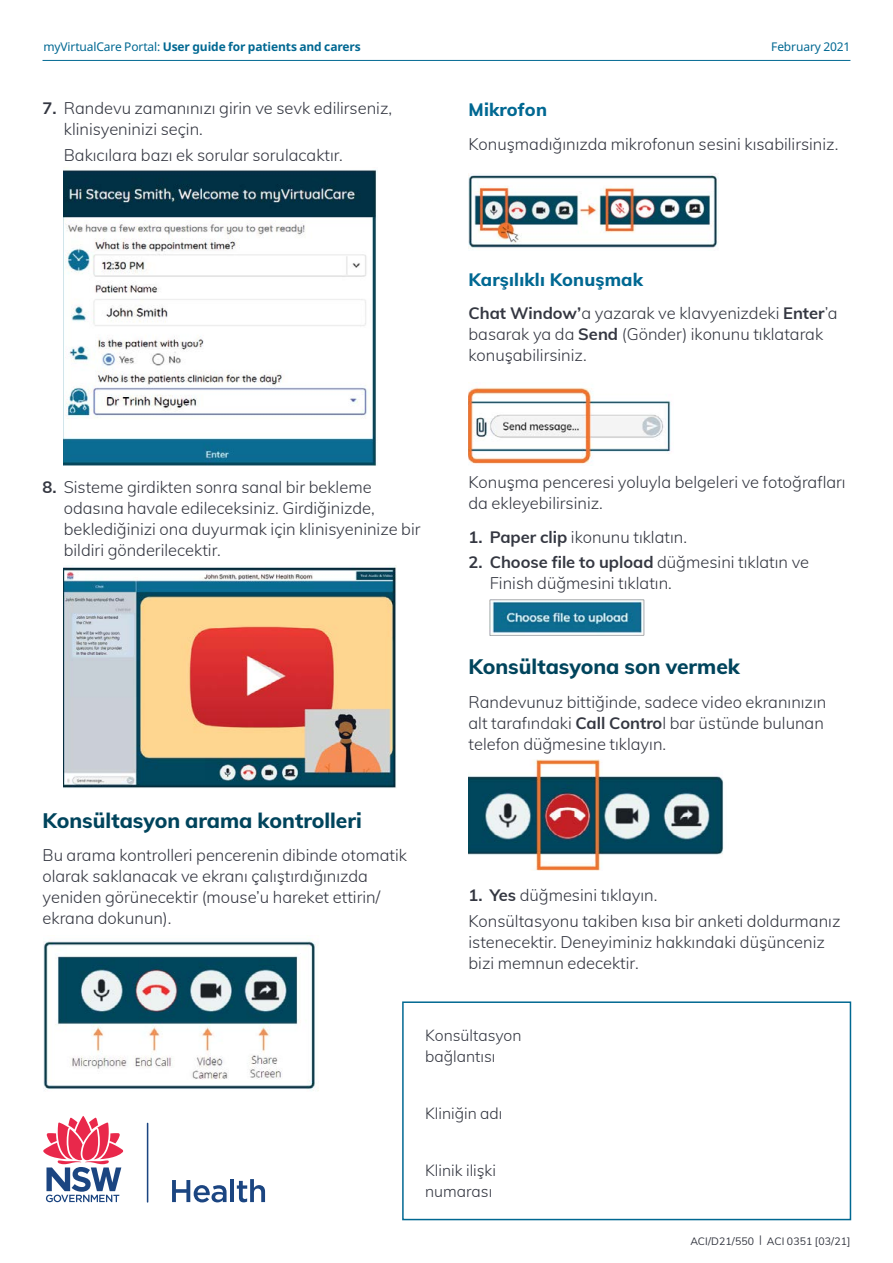
<style>
.page{position:relative;width:893px;height:1263px;background:#fff}
.page>*{position:absolute;margin:0;border:0;box-sizing:border-box;transform-origin:0 0}
.t1{font:800 21px "Muli";color:#00445c}
.t2{font:800 18px "Muli";letter-spacing:.01em;color:#006892}
.Body{font:300 16.5px/21px "Muli";color:#343741}
.Bullet{font:300 16.5px/21px "Muli";color:#343741}
.Table_text{font:300 15.75px/21px "Muli";color:#343741}
.t3{font:700 12px "Noto Sans";letter-spacing:-.01em;color:#006892}
.t4{font:12px "Noto Sans";letter-spacing:-.01em;color:#006892}
.t5{font:10.5px "Muli";letter-spacing:.01em;color:#343741}
.s1{font-weight:400}
.s2{font-weight:700}
</style>
<div class="page">
<div style="left:402px;top:1001px;width:449px;height:219px;border:2px solid #006892"></div>
<img style="left:468px;top:173px;width:250px;height:76px">
<img style="left:468px;top:387px;width:203px;height:77px">
<svg style="left:490px;top:600px;width:154px;height:35px;background:#468da8"></svg>
<img style="left:469px;top:760px;width:255px;height:111px">
<img style="left:64px;top:169px;width:314px;height:297px">
<img style="left:64px;top:566px;width:333px;height:222px">
<img style="left:44px;top:941px;width:275px;height:150px">
<hr style="left:147px;top:1123px;width:1px;height:79px;background:#1b4581">
<svg style="left:172px;top:1180px;width:55px;height:22px"></svg>
<hr style="left:230px;top:1179px;width:4px;height:23px;background:#1b4581">
<svg style="left:237px;top:1179px;width:28px;height:23px"></svg>
<svg style="left:43px;top:1116px;width:81px;height:86px"></svg>
<hr style="left:43px;top:60px;width:807px;height:1px;background:#006892">
<p class="t3" style="left:43px;top:38px;width:319px"><span class="s1">myVirtualCare Portal:</span> User guide for patients and carers</p>
<p class="t4" style="left:771px;top:38px;width:81px">February 2021</p>
<p class="Bullet" style="left:64px;top:97px;width:330px;text-indent:-21px"><span class="s2">7.</span> Randevu zamanınızı girin ve sevk edilirseniz, klinisyeninizi seçin.</p>
<p class="Bullet" style="left:64px;top:143px;width:281px">Bakıcılara bazı ek sorular sorulacaktır.</p>
<p class="Bullet" style="left:64px;top:475px;width:358px;text-indent:-21px"><span class="s2">8.</span> Sisteme girdikten sonra sanal bir bekleme odasına havale edileceksiniz. Girdiğinizde, beklediğinizi ona duyurmak için klinisyeninize bir bildiri gönderilecektir.</p>
<h2 class="t1" style="left:43px;top:805px;width:321px">Konsültasyon arama kontrolleri</h2>
<p class="Body" style="left:43px;top:844px;width:366px">Bu arama kontrolleri pencerenin dibinde otomatik olarak saklanacak ve ekranı çalıştırdığınızda yeniden görünecektir (mouse’u hareket ettirin/ ekrana dokunun).</p>
<p class="t2" style="left:468px;top:96px;width:80px">Mikrofon</p>
<p class="Body" style="left:468px;top:132px;width:371px">Konuşmadığınızda mikrofonun sesini kısabilirsiniz.</p>
<p class="t2" style="left:468px;top:266px;width:176px">Karşılıklı Konuşmak</p>
<p class="Body" style="left:468px;top:302px;width:370px"><span class="s2">Chat Window’</span>a yazarak ve klavyenizdeki <span class="s2">Enter</span>’a basarak ya da <span class="s2">Send</span> (Gönder) ikonunu tıklatarak konuşabilirsiniz.</p>
<p class="Body" style="left:468px;top:471px;width:379px">Konuşma penceresi yoluyla belgeleri ve fotoğrafları da ekleyebilirsiniz.</p>
<p class="Bullet" style="left:468px;top:526px;width:220px"><span class="s2">1. Paper clip</span> ikonunu tıklatın.</p>
<p class="Bullet" style="left:490px;top:551px;width:321px;text-indent:-21px"><span class="s2">2. Choose file to upload</span> düğmesini tıklatın ve<br>Finish düğmesini tıklatın.</p>
<h2 class="t1" style="left:468px;top:651px;width:273px">Konsültasyona son vermek</h2>
<p class="Body" style="left:468px;top:691px;width:359px">Randevunuz bittiğinde, sadece video ekranınızın alt tarafındaki <span class="s2">Call Contro</span>l bar üstünde bulunan telefon düğmesine tıklayın.</p>
<p class="Bullet" style="left:468px;top:884px;width:190px"><span class="s2">1. Yes</span> düğmesini tıklayın.</p>
<p class="Body" style="left:468px;top:909px;width:373px">Konsültasyonu takiben kısa bir anketi doldurmanız istenecektir. Deneyiminiz hakkındaki düşünceniz bizi memnun edecektir.</p>
<p class="Table_text" style="left:425px;top:1024px;width:98px">Konsültasyon bağlantısı</p>
<p class="Table_text" style="left:425px;top:1102px;width:79px">Kliniğin adı</p>
<p class="Table_text" style="left:425px;top:1159px;width:72px">Klinik ilişki numarası</p>
<p class="t5" style="left:690px;top:1233px;width:162px">ACI/D21/550 | ACI 0351 [03/21]</p>
</div>
